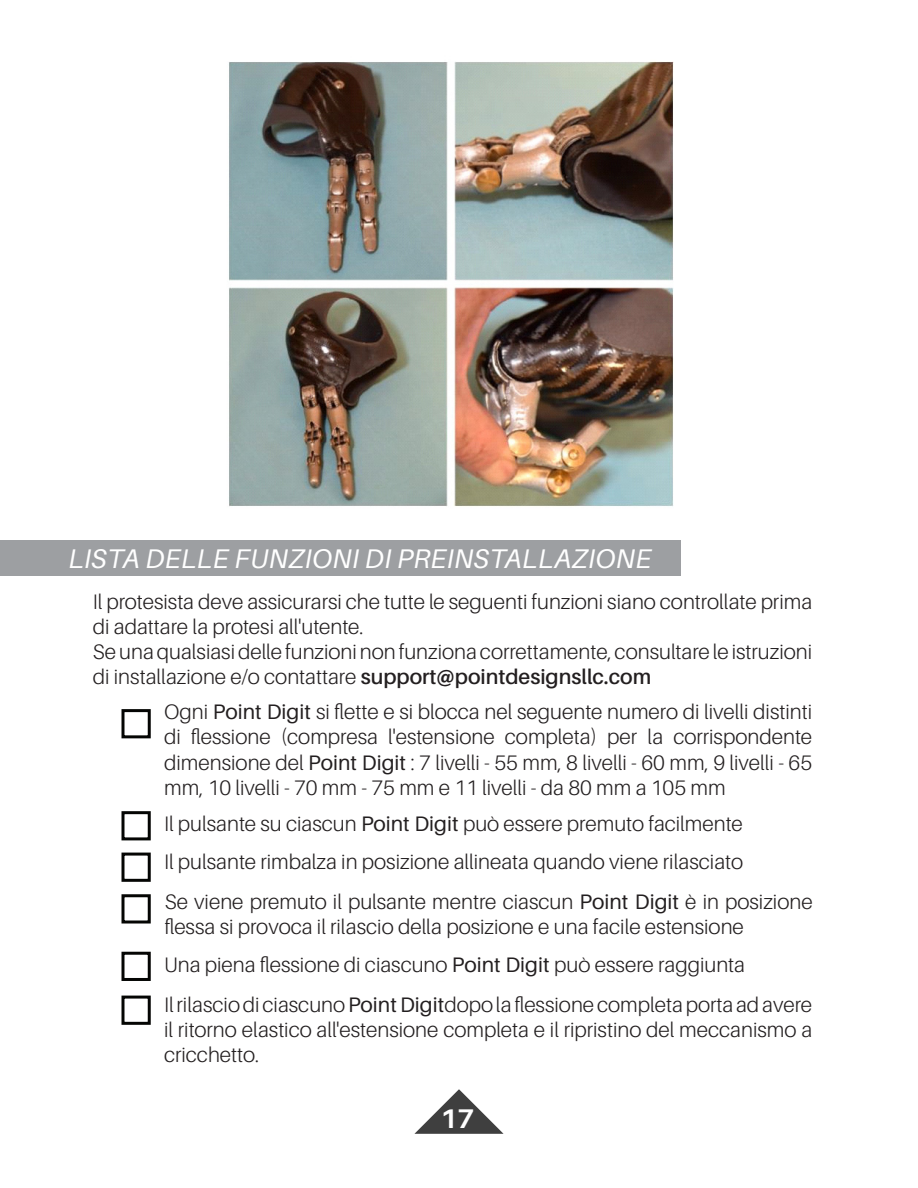
<style>
.page{position:relative;width:918px;height:1188px;background:#fff}
.page>*{position:absolute;margin:0;border:0;box-sizing:border-box;transform-origin:0 0}
.Paragraph_Style_1{font:italic 27px "Aileron";letter-spacing:.01em;color:#fff}
.Paragraph_Style_1-2{font:700 27px "Aileron";color:#fff}
.Paragraph_Style_1-3{font:300 21px/25.2px "Aileron";color:#231f20}
.s1{font-weight:600}
.s2{font-weight:400}
</style>
<div class="page">
<img style="left:229px;top:61px;width:445px;height:446px">
<div style="left:122px;top:709px;width:29px;height:29px;border:3px solid #040503"></div>
<div style="left:122px;top:853px;width:29px;height:29px;border:3px solid #040503"></div>
<div style="left:122px;top:894px;width:29px;height:30px;border:3px solid #040503"></div>
<div style="left:122px;top:952px;width:29px;height:29px;border:3px solid #040503"></div>
<div style="left:122px;top:996px;width:29px;height:29px;border:3px solid #040503"></div>
<div style="left:122px;top:811px;width:29px;height:29px;border:3px solid #040503"></div>
<div style="left:0;top:541px;width:681px;height:35px;background:#9d9fa2"></div>
<svg style="left:414px;top:1089px;width:90px;height:45px"></svg>
<p class="Paragraph_Style_1" style="left:68px;top:544px;width:585px">LISTA DELLE FUNZIONI DI PREINSTALLAZIONE</p>
<p class="Paragraph_Style_1-3" style="left:93px;top:589px;width:721px">Il protesista deve assicurarsi che tutte le seguenti funzioni siano controllate prima di adattare la protesi all'utente.</p>
<p class="Paragraph_Style_1-3" style="left:93px;top:639px;width:721px">Se una qualsiasi delle funzioni non funziona correttamente, consultare le istruzioni di installazione e/o contattare <span class="s1">support@pointdesignsllc.com</span></p>
<p class="Paragraph_Style_1-3" style="left:164px;top:700px;width:650px;text-align:justify">Ogni <span class="s2">Point Digit</span> si flette e si blocca nel seguente numero di livelli distinti di flessione (compresa l'estensione completa) per la corrispondente dimensione del <span class="s2">Point Digit</span> : 7 livelli - 55 mm, 8 livelli - 60 mm, 9 livelli - 65 mm, 10 livelli - 70 mm - 75 mm e 11 livelli - da 80 mm a 105 mm</p>
<p class="Paragraph_Style_1-3" style="left:164px;top:811px;width:580px">Il pulsante su ciascun <span class="s2">Point Digit</span> può essere premuto facilmente</p>
<p class="Paragraph_Style_1-3" style="left:164px;top:850px;width:580px">Il pulsante rimbalza in posizione allineata quando viene rilasciato</p>
<p class="Paragraph_Style_1-3" style="left:165px;top:889px;width:649px">Se viene premuto il pulsante mentre ciascun <span class="s2">Point Digit</span> è in posizione flessa si provoca il rilascio della posizione e una facile estensione</p>
<p class="Paragraph_Style_1-3" style="left:164px;top:952px;width:582px">Una piena flessione di ciascuno <span class="s2">Point Digit</span> può essere raggiunta</p>
<p class="Paragraph_Style_1-3" style="left:164px;top:992px;width:650px;text-align:justify">Il rilascio di ciascuno <span class="s2">Point Digit</span>dopo la flessione completa porta ad avere il ritorno elastico all'estensione completa e il ripristino del meccanismo a cricchetto.</p>
<p class="Paragraph_Style_1-2" style="left:441px;top:1103px;width:35px">17</p>
</div>
